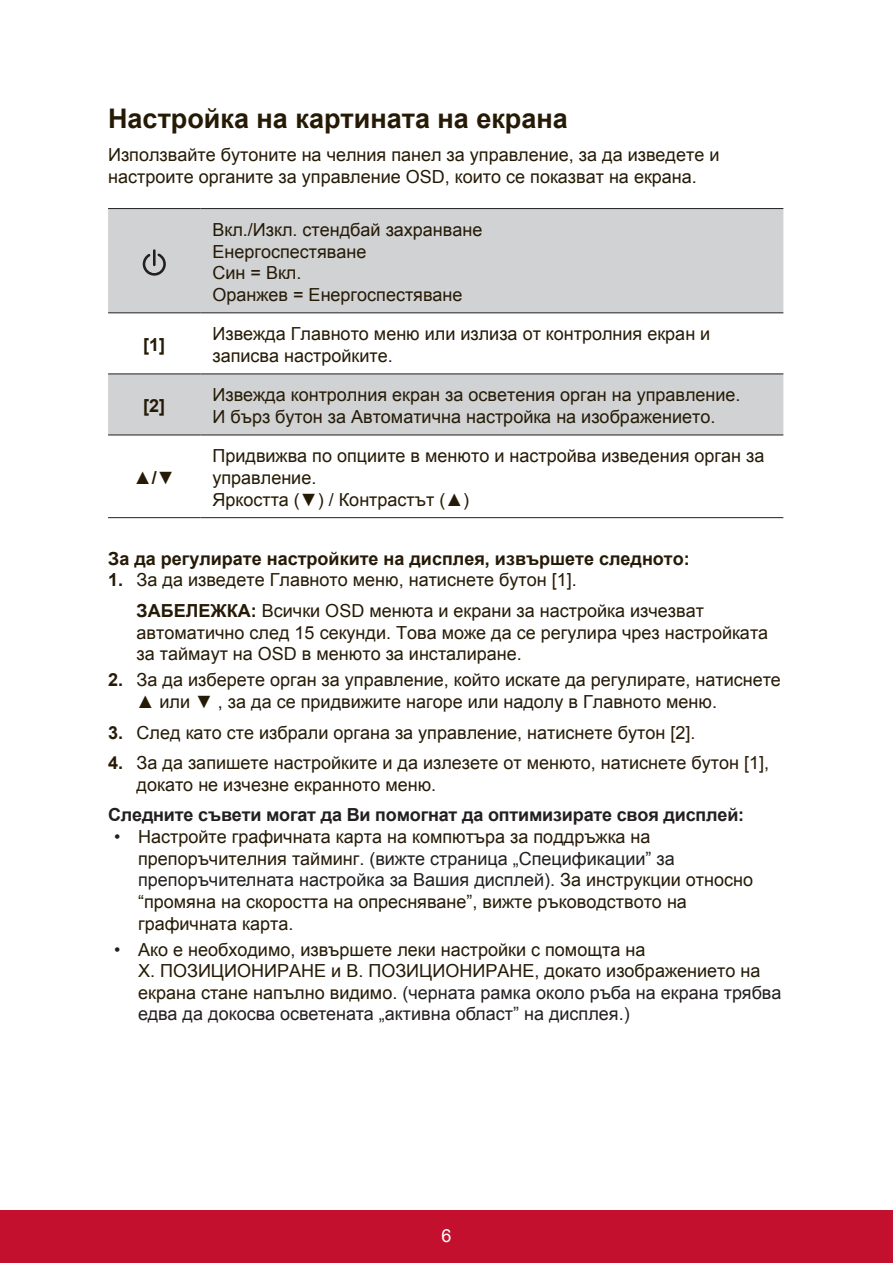
<style>
.page{position:relative;width:893px;height:1263px;background:#fff}
.page>*{position:absolute;margin:0;border:0;box-sizing:border-box;transform-origin:0 0}
.t1{font:700 27px "Arial";color:#251a05}
.t2{font:18px/21.6px "Arial";color:#251a05}
.t3{font:700 18px "Arial";color:#251a05}
.t4{font:700 18px "Arial";letter-spacing:-.01em;color:#231f20}
.t5{font:18px "Arial";color:#fff}
.s1{font-weight:700}
.s2{color:#231f20}
</style>
<div class="page">
<div style="left:0;top:1210px;width:892px;height:53px;background:#c3102f"></div>
<svg style="left:108px;top:209px;width:675px;height:225px;fill:#d1d2d4"></svg>
<hr style="left:108px;top:208px;width:92px;height:1px;background:#231f20">
<hr style="left:200px;top:208px;width:583px;height:1px;background:#231f20">
<hr style="left:108px;top:312px;width:92px;height:1px;background:#231f20">
<hr style="left:200px;top:312px;width:583px;height:1px;background:#231f20">
<hr style="left:108px;top:373px;width:92px;height:1px;background:#231f20">
<hr style="left:200px;top:373px;width:583px;height:1px;background:#231f20">
<hr style="left:108px;top:434px;width:92px;height:1px;background:#231f20">
<hr style="left:108px;top:517px;width:92px;height:1px;background:#231f20">
<hr style="left:200px;top:434px;width:583px;height:1px;background:#231f20">
<hr style="left:200px;top:517px;width:583px;height:1px;background:#231f20">
<svg style="left:143px;top:249px;width:23px;height:27px"></svg>
<h1 class="t1" style="left:108px;top:100px;width:461px">Настройка на картината на екрана</h1>
<p class="t2" style="left:108px;top:144px;width:612px">Използвайте бутоните на челния панел за управление, за да изведете и настроите органите за управление OSD, които се показват на екрана.</p>
<p class="t2" style="left:212px;top:219px;width:271px">Вкл./Изкл. стендбай захранване<br>Енергоспестяване<br>Син = Вкл.<br>Оранжев = Енергоспестяване</p>
<p class="t3" style="left:143px;top:333px;width:23px">[1]</p>
<p class="t2" style="left:212px;top:323px;width:499px">Извежда Главното меню или излиза от контролния екран и записва настройките.</p>
<p class="t3" style="left:143px;top:394px;width:23px">[2]</p>
<p class="t2" style="left:212px;top:384px;width:529px">Извежда контролния екран за осветения орган на управление.<br>И бърз бутон за Автоматична настройка на изображението.</p>
<p class="t3" style="left:134px;top:466px;width:42px">▲/▼</p>
<p class="t2" style="left:212px;top:445px;width:553px">Придвижва по опциите в менюто и настройва изведения орган за управление.<br>Яркостта (▼) / Контрастът (▲)</p>
<p class="t3" style="left:108px;top:546px;width:583px">За да регулирате настройките на дисплея, извършете следното:</p>
<p class="t2" style="left:136px;top:565px;width:568px;line-height:30.6px;text-indent:-28px"><span class="s1">1.</span> За да изведете Главното меню, натиснете бутон [1].<br><span class="s1">ЗАБЕЛЕЖКА:</span> Всички OSD менюта и екрани за настройка изчезват</p>
<p class="t2" style="left:136px;top:622px;width:633px">автоматично след 15 секунди. Това може да се регулира чрез настройката за таймаут на OSD в менюто за инсталиране.</p>
<p class="t2" style="left:108px;top:669px;width:674px"><span class="s1">2.</span> За да изберете орган за управление, който искате да регулирате, натиснете</p>
<p class="t2" style="left:136px;top:691px;width:581px">▲ или ▼ , за да се придвижите нагоре или надолу в Главното меню.</p>
<p class="t2" style="left:108px;top:721px;width:588px"><span class="s1">3.</span> След като сте избрали органа за управление, натиснете бутон [2].</p>
<p class="t2" style="left:136px;top:752px;width:633px;text-indent:-28px"><span class="s1">4.</span> За да запишете настройките и да излезете от менюто, натиснете бутон [1], докато не изчезне екранното меню.</p>
<p class="t4" style="left:108px;top:803px;width:637px">Следните съвети могат да Ви помогнат да оптимизирате своя дисплей:</p>
<p class="t2" style="left:138px;top:826px;width:616px;text-indent:-24px"><span class="s2">•</span> Настройте графичната карта на компютъра за поддръжка на препоръчителния тайминг. <span class="s2">(вижте страница „Спецификации” за препоръчителната настройка за Вашия дисплей).</span> За инструкции относно “промяна на скоростта на опресняване”, вижте ръководството на графичната карта.</p>
<p class="t2" style="left:138px;top:938px;width:644px;text-indent:-24px"><span class="s2">•</span> Ако е необходимо, извършете леки настройки с помощта на<br>Х. ПОЗИЦИОНИРАНЕ и В. ПОЗИЦИОНИРАНЕ, докато изображението на екрана стане напълно видимо. <span class="s2">(черната рамка около ръба на екрана трябва едва да докосва осветената „активна област” на дисплея.)</span></p>
<p class="t5" style="left:441px;top:1223px;width:12px">6</p>
</div>
